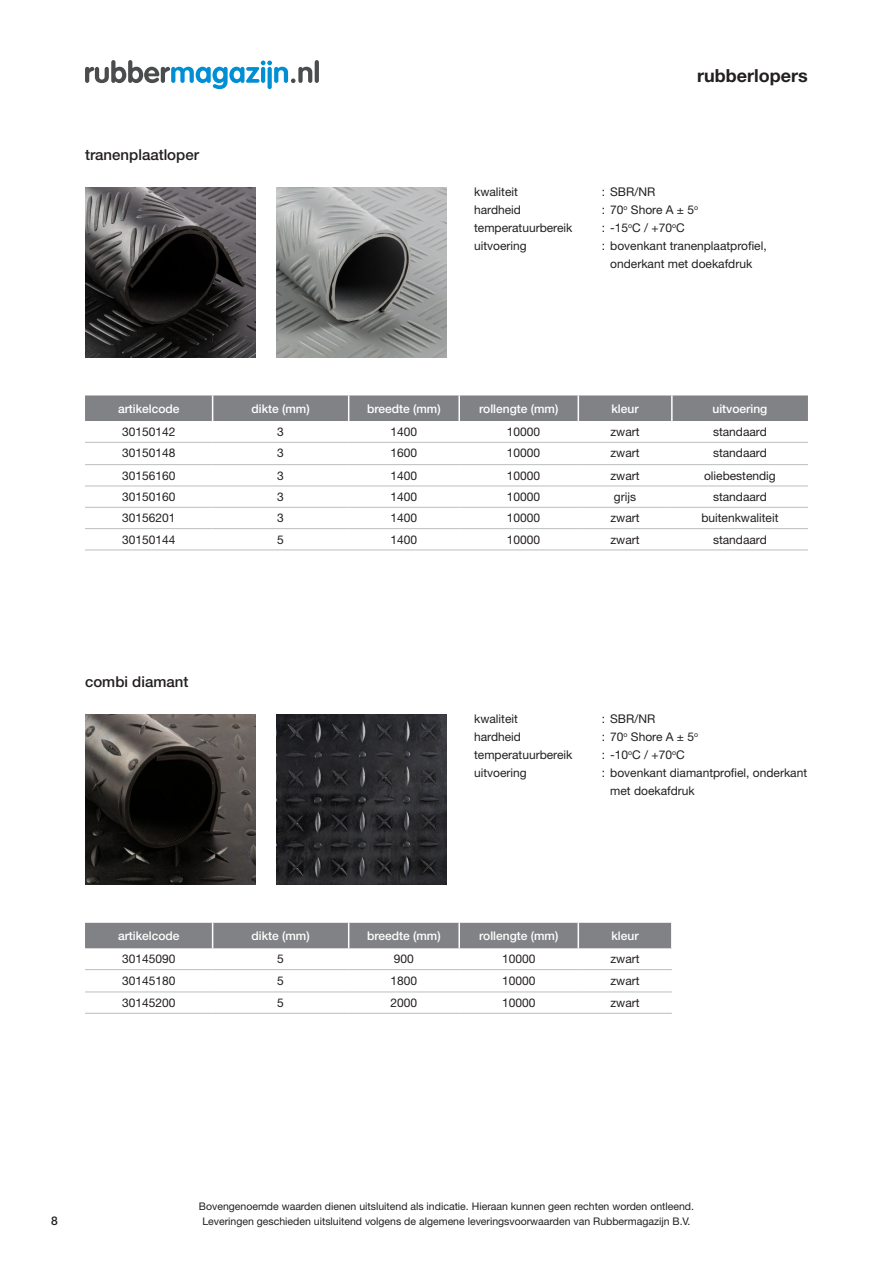
<style>
.page{position:relative;width:893px;height:1263px;background:#fff}
.page>*{position:absolute;margin:0;border:0;box-sizing:border-box;transform-origin:0 0}
.Gen-condition{font:700 18px "Helvetica Neue LT Std";color:#231f20}
.t1{font:500 15px "Helvetica Neue LT Std";color:#231f20}
.t2{font:12px/18px "Helvetica Neue LT Std";color:#231f20;text-align:center}
.t3{font:500 12px "Helvetica Neue LT Std";color:#fff}
.t4{font:500 12px "Helvetica Neue LT Std";color:#231f20}
.t5{font:10.5px/15px "Helvetica Neue LT Std";color:#231f20;text-align:center}
</style>
<div class="page">
<svg style="left:85px;top:60px;width:227px;height:29px"></svg>
<hr style="left:315px;top:60px;width:4px;height:23px;background:#4b4c4d;border-radius:2px">
<img style="left:276px;top:187px;width:170px;height:170px">
<div style="left:85px;top:395px;width:723px;height:26px;background:#808285"></div>
<hr style="left:671px;top:395px;width:2px;height:26px;background:#fff">
<hr style="left:85px;top:442px;width:128px;height:1px;background:#bcbdc0">
<hr style="left:213px;top:442px;width:136px;height:1px;background:#bcbdc0">
<hr style="left:349px;top:442px;width:110px;height:1px;background:#bcbdc0">
<hr style="left:459px;top:442px;width:119px;height:1px;background:#bcbdc0">
<hr style="left:578px;top:442px;width:94px;height:1px;background:#bcbdc0">
<hr style="left:672px;top:442px;width:136px;height:1px;background:#bcbdc0">
<hr style="left:85px;top:464px;width:128px;height:1px;background:#bcbdc0">
<hr style="left:213px;top:464px;width:136px;height:1px;background:#bcbdc0">
<hr style="left:349px;top:464px;width:110px;height:1px;background:#bcbdc0">
<hr style="left:459px;top:464px;width:119px;height:1px;background:#bcbdc0">
<hr style="left:578px;top:464px;width:94px;height:1px;background:#bcbdc0">
<hr style="left:672px;top:464px;width:136px;height:1px;background:#bcbdc0">
<hr style="left:85px;top:486px;width:128px;height:1px;background:#bcbdc0">
<hr style="left:213px;top:486px;width:136px;height:1px;background:#bcbdc0">
<hr style="left:349px;top:486px;width:110px;height:1px;background:#bcbdc0">
<hr style="left:459px;top:486px;width:119px;height:1px;background:#bcbdc0">
<hr style="left:578px;top:486px;width:94px;height:1px;background:#bcbdc0">
<hr style="left:672px;top:486px;width:136px;height:1px;background:#bcbdc0">
<hr style="left:85px;top:507px;width:128px;height:1px;background:#bcbdc0">
<hr style="left:213px;top:507px;width:136px;height:1px;background:#bcbdc0">
<hr style="left:349px;top:507px;width:110px;height:1px;background:#bcbdc0">
<hr style="left:459px;top:507px;width:119px;height:1px;background:#bcbdc0">
<hr style="left:578px;top:507px;width:94px;height:1px;background:#bcbdc0">
<hr style="left:672px;top:507px;width:136px;height:1px;background:#bcbdc0">
<hr style="left:85px;top:528px;width:128px;height:1px;background:#bcbdc0">
<hr style="left:213px;top:528px;width:136px;height:1px;background:#bcbdc0">
<hr style="left:349px;top:528px;width:110px;height:1px;background:#bcbdc0">
<hr style="left:459px;top:528px;width:119px;height:1px;background:#bcbdc0">
<hr style="left:578px;top:528px;width:94px;height:1px;background:#bcbdc0">
<hr style="left:672px;top:528px;width:136px;height:1px;background:#bcbdc0">
<hr style="left:85px;top:550px;width:128px;height:1px;background:#bcbdc0">
<hr style="left:213px;top:550px;width:136px;height:1px;background:#bcbdc0">
<hr style="left:349px;top:550px;width:110px;height:1px;background:#bcbdc0">
<hr style="left:459px;top:550px;width:119px;height:1px;background:#bcbdc0">
<hr style="left:578px;top:550px;width:94px;height:1px;background:#bcbdc0">
<hr style="left:672px;top:550px;width:136px;height:1px;background:#bcbdc0">
<img style="left:85px;top:187px;width:170px;height:170px">
<img style="left:276px;top:714px;width:170px;height:170px">
<div style="left:85px;top:923px;width:586px;height:25px;background:#808285"></div>
<hr style="left:85px;top:969px;width:128px;height:1px;background:#bcbdc0">
<hr style="left:213px;top:969px;width:136px;height:1px;background:#bcbdc0">
<hr style="left:349px;top:969px;width:110px;height:1px;background:#bcbdc0">
<hr style="left:459px;top:969px;width:119px;height:1px;background:#bcbdc0">
<hr style="left:578px;top:969px;width:94px;height:1px;background:#bcbdc0">
<hr style="left:85px;top:991px;width:128px;height:1px;background:#bcbdc0">
<hr style="left:213px;top:991px;width:136px;height:1px;background:#bcbdc0">
<hr style="left:349px;top:991px;width:110px;height:1px;background:#bcbdc0">
<hr style="left:459px;top:991px;width:119px;height:1px;background:#bcbdc0">
<hr style="left:578px;top:991px;width:94px;height:1px;background:#bcbdc0">
<hr style="left:85px;top:1013px;width:128px;height:1px;background:#bcbdc0">
<hr style="left:213px;top:1013px;width:136px;height:1px;background:#bcbdc0">
<hr style="left:349px;top:1013px;width:110px;height:1px;background:#bcbdc0">
<hr style="left:459px;top:1013px;width:119px;height:1px;background:#bcbdc0">
<hr style="left:578px;top:1013px;width:94px;height:1px;background:#bcbdc0">
<img style="left:85px;top:714px;width:170px;height:170px">
<p class="t1" style="left:85px;top:145px;width:115px">tranenplaatloper</p>
<p class="Gen-condition" style="left:697px;top:65px;width:112px">rubberlopers</p>
<p class="t2" style="left:474px;top:182px;width:45px">kwaliteit</p>
<p class="t2" style="left:602px;top:182px;width:55px">: SBR/NR</p>
<p class="t2" style="left:474px;top:200px;width:48px">hardheid</p>
<p class="t2" style="left:602px;top:200px;width:98px">: 70<sup>o</sup> Shore A ± 5<sup>o</sup></p>
<p class="t2" style="left:474px;top:218px;width:100px">temperatuurbereik</p>
<p class="t2" style="left:602px;top:218px;width:85px">: -15<sup>o</sup>C / +70<sup>o</sup>C</p>
<p class="t2" style="left:474px;top:236px;width:54px">uitvoering</p>
<p class="t2" style="left:602px;top:236px;width:166px">: bovenkant tranenplaatprofiel, onderkant met doekafdruk</p>
<p class="t3" style="left:118px;top:401px;width:63px">artikelcode</p>
<p class="t3" style="left:252px;top:401px;width:60px">dikte (mm)</p>
<p class="t3" style="left:367px;top:401px;width:75px">breedte (mm)</p>
<p class="t3" style="left:479px;top:401px;width:81px">rollengte (mm)</p>
<p class="t3" style="left:611px;top:401px;width:29px">kleur</p>
<p class="t3" style="left:712px;top:401px;width:56px">uitvoering</p>
<p class="t2" style="left:122px;top:422px;width:55px">30150142</p>
<p class="t2" style="left:277px;top:422px;width:8px">3</p>
<p class="t2" style="left:391px;top:422px;width:28px">1400</p>
<p class="t2" style="left:507px;top:422px;width:35px">10000</p>
<p class="t2" style="left:611px;top:422px;width:31px">zwart</p>
<p class="t2" style="left:713px;top:422px;width:55px">standaard</p>
<p class="t2" style="left:122px;top:444px;width:55px">30150148</p>
<p class="t2" style="left:277px;top:444px;width:8px">3</p>
<p class="t2" style="left:391px;top:444px;width:28px">1600</p>
<p class="t2" style="left:507px;top:444px;width:35px">10000</p>
<p class="t2" style="left:611px;top:444px;width:31px">zwart</p>
<p class="t2" style="left:713px;top:444px;width:55px">standaard</p>
<p class="t2" style="left:122px;top:466px;width:55px">30156160</p>
<p class="t2" style="left:277px;top:466px;width:8px">3</p>
<p class="t2" style="left:391px;top:466px;width:28px">1400</p>
<p class="t2" style="left:507px;top:466px;width:35px">10000</p>
<p class="t2" style="left:611px;top:466px;width:31px">zwart</p>
<p class="t2" style="left:704px;top:466px;width:73px">oliebestendig</p>
<p class="t2" style="left:122px;top:487px;width:55px">30150160</p>
<p class="t2" style="left:277px;top:487px;width:8px">3</p>
<p class="t2" style="left:391px;top:487px;width:28px">1400</p>
<p class="t2" style="left:507px;top:487px;width:35px">10000</p>
<p class="t2" style="left:614px;top:487px;width:24px">grijs</p>
<p class="t2" style="left:713px;top:487px;width:55px">standaard</p>
<p class="t2" style="left:122px;top:509px;width:55px">30156201</p>
<p class="t2" style="left:277px;top:509px;width:8px">3</p>
<p class="t2" style="left:391px;top:509px;width:28px">1400</p>
<p class="t2" style="left:507px;top:509px;width:35px">10000</p>
<p class="t2" style="left:611px;top:509px;width:31px">zwart</p>
<p class="t2" style="left:701px;top:509px;width:79px">buitenkwaliteit</p>
<p class="t2" style="left:122px;top:530px;width:55px">30150144</p>
<p class="t2" style="left:277px;top:530px;width:8px">5</p>
<p class="t2" style="left:391px;top:530px;width:28px">1400</p>
<p class="t2" style="left:507px;top:530px;width:35px">10000</p>
<p class="t2" style="left:611px;top:530px;width:31px">zwart</p>
<p class="t2" style="left:713px;top:530px;width:55px">standaard</p>
<p class="t1" style="left:85px;top:672px;width:105px">combi diamant</p>
<p class="t2" style="left:474px;top:709px;width:45px">kwaliteit</p>
<p class="t2" style="left:602px;top:709px;width:55px">: SBR/NR</p>
<p class="t2" style="left:474px;top:727px;width:48px">hardheid</p>
<p class="t2" style="left:602px;top:727px;width:98px">: 70<sup>o</sup> Shore A ± 5<sup>o</sup></p>
<p class="t2" style="left:474px;top:745px;width:100px">temperatuurbereik</p>
<p class="t2" style="left:602px;top:745px;width:85px">: -10<sup>o</sup>C / +70<sup>o</sup>C</p>
<p class="t2" style="left:474px;top:763px;width:54px">uitvoering</p>
<p class="t2" style="left:610px;top:763px;width:198px;text-align:left;text-indent:-9px">: bovenkant diamantprofiel, onderkant met doekafdruk</p>
<p class="t3" style="left:118px;top:928px;width:63px">artikelcode</p>
<p class="t3" style="left:252px;top:928px;width:60px">dikte (mm)</p>
<p class="t3" style="left:367px;top:928px;width:75px">breedte (mm)</p>
<p class="t3" style="left:479px;top:928px;width:81px">rollengte (mm)</p>
<p class="t3" style="left:611px;top:928px;width:29px">kleur</p>
<p class="t2" style="left:122px;top:950px;width:55px">30145090</p>
<p class="t2" style="left:277px;top:950px;width:8px">5</p>
<p class="t2" style="left:394px;top:950px;width:22px">900</p>
<p class="t2" style="left:502px;top:950px;width:35px">10000</p>
<p class="t2" style="left:611px;top:950px;width:31px">zwart</p>
<p class="t2" style="left:122px;top:971px;width:55px">30145180</p>
<p class="t2" style="left:277px;top:971px;width:8px">5</p>
<p class="t2" style="left:391px;top:971px;width:28px">1800</p>
<p class="t2" style="left:502px;top:971px;width:35px">10000</p>
<p class="t2" style="left:611px;top:971px;width:31px">zwart</p>
<p class="t2" style="left:122px;top:993px;width:55px">30145200</p>
<p class="t2" style="left:277px;top:993px;width:8px">5</p>
<p class="t2" style="left:391px;top:993px;width:28px">2000</p>
<p class="t2" style="left:502px;top:993px;width:35px">10000</p>
<p class="t2" style="left:611px;top:993px;width:31px">zwart</p>
<p class="t4" style="left:51px;top:1213px;width:8px">8</p>
<p class="t5" style="left:199px;top:1198px;width:497px">Bovengenoemde waarden dienen uitsluitend als indicatie. Hieraan kunnen geen rechten worden ontleend.<br>Leveringen geschieden uitsluitend volgens de algemene leveringsvoorwaarden van Rubbermagazijn B.V.</p>
</div>
